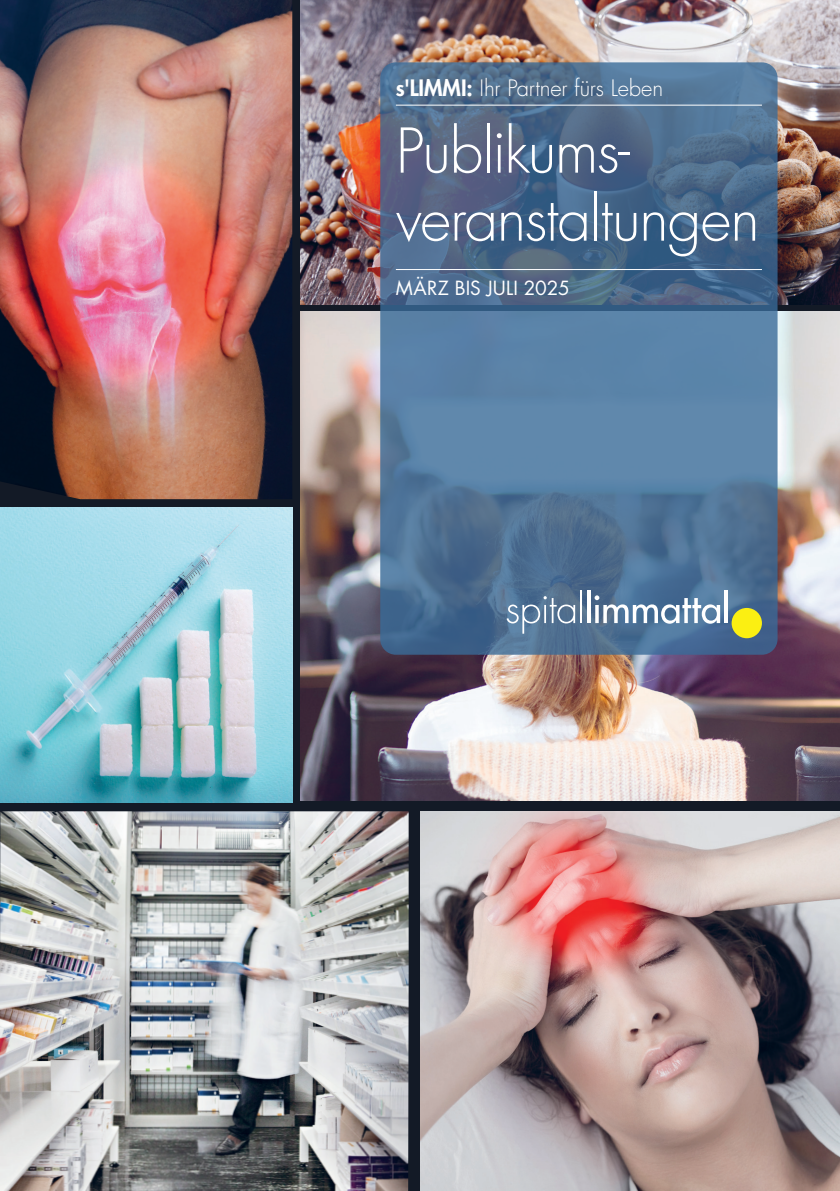
<style>
.page{position:relative;width:840px;height:1191px;background:#fff}
.page>*{position:absolute;margin:0;border:0;box-sizing:border-box;transform-origin:0 0}
.t1{font:300 60px/68px "Futura Std";letter-spacing:-.02em;color:#fff}
.t2{font:300 22px "Futura Std";letter-spacing:-.005em;color:#fff}
.t3{font:19px "Futura Std";letter-spacing:.005em;color:#fff}
.s1{font-weight:800}
</style>
<div class="page">
<div style="left:0;top:0;width:839px;height:1191px;background:#131a26"></div>
<img style="left:0;top:811px;width:408px;height:380px">
<img style="left:300px;top:312px;width:539px;height:489px">
<img style="left:0;top:507px;width:292px;height:295px">
<img style="left:300px;top:0;width:539px;height:304px">
<img style="left:0;top:0;width:292px;height:499px">
<img style="left:420px;top:811px;width:419px;height:380px">
<svg style="left:380px;top:62px;width:397px;height:592px;background:#517295"></svg>
<hr style="left:395px;top:105px;width:366px;height:1px;background:#fff">
<hr style="left:395px;top:269px;width:366px;height:1px;background:#fff">
<svg style="left:506px;top:596px;width:69px;height:37px;background:#6d89a5"></svg>
<hr style="left:580px;top:590px;width:1px;height:33px;background:#fff">
<svg style="left:586px;top:590px;width:4px;height:33px"></svg>
<svg style="left:594px;top:595px;width:125px;height:28px;background:#839db7"></svg>
<hr style="left:724px;top:590px;width:3px;height:33px;background:#fff">
<div style="left:731px;top:608px;width:30px;height:30px;background:#fbef12;border-radius:50%"></div>
<p class="t2" style="left:395px;top:75px;width:268px"><span class="s1">s'LIMMI:</span> Ihr Partner fürs Leben</p>
<h1 class="t1" style="left:395px;top:119px;width:365px">Publikums&shy;veranstaltungen</h1>
<p class="t3" style="left:395px;top:276px;width:175px">MÄRZ BIS JULI 2025</p>
</div>
